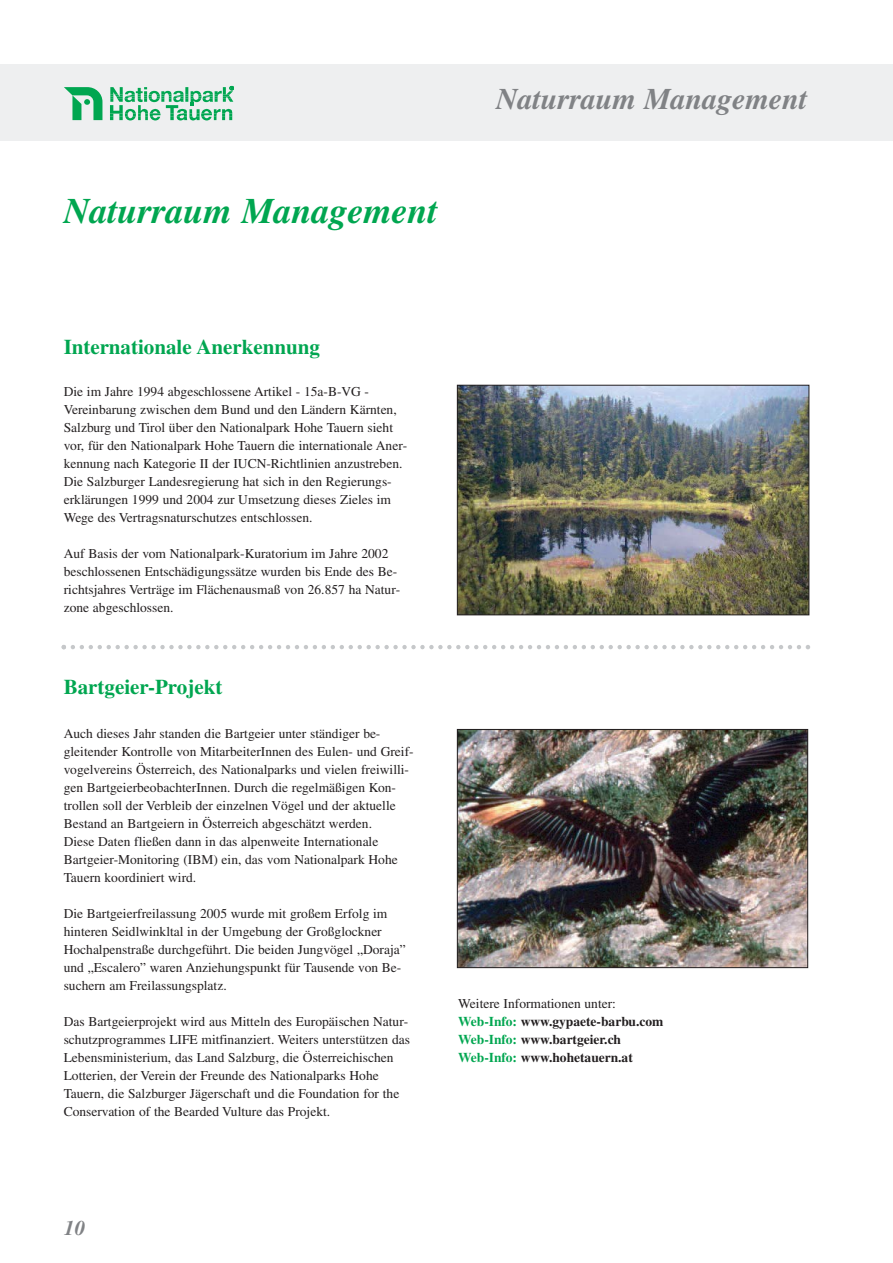
<style>
.page{position:relative;width:893px;height:1263px;background:#fff}
.page>*{position:absolute;margin:0;border:0;box-sizing:border-box;transform-origin:0 0}
.t1{font:italic 700 36px "Times";color:#00a650}
.t2{font:italic 700 30px "Times";color:#808285}
.t3{font:700 21px "Times";color:#00a650}
.t4{font:italic 700 21px "Times";color:#808285}
.t5{font:13.5px/18px "Times";color:#231f20}
.t6{font:700 13.5px/18px "Times";color:#231f20}
.s1{font-weight:400}
.s2{color:#00a650}
</style>
<div class="page">
<div style="left:0;top:64px;width:893px;height:77px;background:#eeeff0"></div>
<svg style="left:64px;top:87px;width:38px;height:33px"></svg>
<svg style="left:110px;top:86px;width:124px;height:34px"></svg>
<img style="left:459px;top:387px;width:348px;height:226px">
<div style="left:457px;top:385px;width:352px;height:230px;border:1px solid #231f20"></div>
<svg style="left:62px;top:645px;width:748px;height:4px"></svg>
<img style="left:459px;top:731px;width:347px;height:235px">
<div style="left:457px;top:729px;width:351px;height:239px;border:1px solid #231f20"></div>
<h1 class="t1" style="left:64px;top:198px;width:375px">Naturraum Management</h1>
<h2 class="t2" style="left:496px;top:88px;width:313px">Naturraum Management</h2>
<h3 class="t3" style="left:64px;top:339px;width:258px">Internationale Anerkennung</h3>
<p class="t5" style="left:64px;top:384px;width:345px">Die im Jahre 1994 abgeschlossene Artikel - 15a-B-VG - Vereinbarung zwischen dem Bund und den Ländern Kärnten, Salzburg und Tirol über den Nationalpark Hohe Tauern sieht vor, für den Nationalpark Hohe Tauern die internationale Aner - kennung nach Kategorie II der IUCN-Richtlinien anzustreben.<br>Die Salzburger Landesregierung hat sich in den Regierungs - erklärungen 1999 und 2004 zur Umsetzung dieses Zieles im Wege des Vertragsnaturschutzes entschlossen.</p>
<p class="t5" style="left:64px;top:546px;width:338px">Auf Basis der vom Nationalpark-Kuratorium im Jahre 2002 beschlossenen Entschädigungssätze wurden bis Ende des Be - richtsjahres Verträge im Flächenausmaß von 26.857 ha Natur - zone abgeschlossen.</p>
<h3 class="t3" style="left:64px;top:680px;width:160px">Bartgeier-Projekt</h3>
<p class="t5" style="left:64px;top:726px;width:351px">Auch dieses Jahr standen die Bartgeier unter ständiger be - gleitender Kontrolle von MitarbeiterInnen des Eulen- und Greif - vogel vereins Österreich, des Nationalparks und vielen freiwilli&shy;gen BartgeierbeobachterInnen. Durch die regelmäßigen Kon - trollen soll der Verbleib der einzelnen Vögel und der aktuelle Bestand an Bartgeiern in Österreich abgeschätzt werden.<br>Diese Daten fließen dann in das alpenweite Internationale Bartgeier-Monitoring (IBM) ein, das vom Nationalpark Hohe Tauern koordiniert wird.</p>
<p class="t5" style="left:64px;top:906px;width:344px">Die Bartgeierfreilassung 2005 wurde mit großem Erfolg im hinteren Seidlwinkltal in der Umgebung der Großglockner Hochalpenstraße durchgeführt. Die beiden Jungvögel „Doraja” und „Escalero” waren Anziehungspunkt für Tausende von Be - suchern am Freilassungsplatz.</p>
<p class="t5" style="left:64px;top:1014px;width:348px">Das Bartgeierprojekt wird aus Mitteln des Europäischen Natur - schutz programmes LIFE mitfinanziert. Weiters unterstützen das Lebensministerium, das Land Salzburg, die Österreichischen Lotterien, der Verein der Freunde des Nationalparks Hohe Tauern, die Salzburger Jägerschaft und die Foundation for the Conservation of the Bearded Vulture das Projekt.</p>
<h3 class="t4" style="left:64px;top:1220px;width:22px">10</h3>
<p class="t6" style="left:458px;top:996px;width:207px"><span class="s1">Weitere Informationen unter:<br></span><span class="s2">Web-Info:</span> www.gypaete-barbu.com<br><span class="s2">Web-Info:</span> www.bartgeier.ch<br><span class="s2">Web-Info:</span> www.hohetauern.at</p>
</div>
